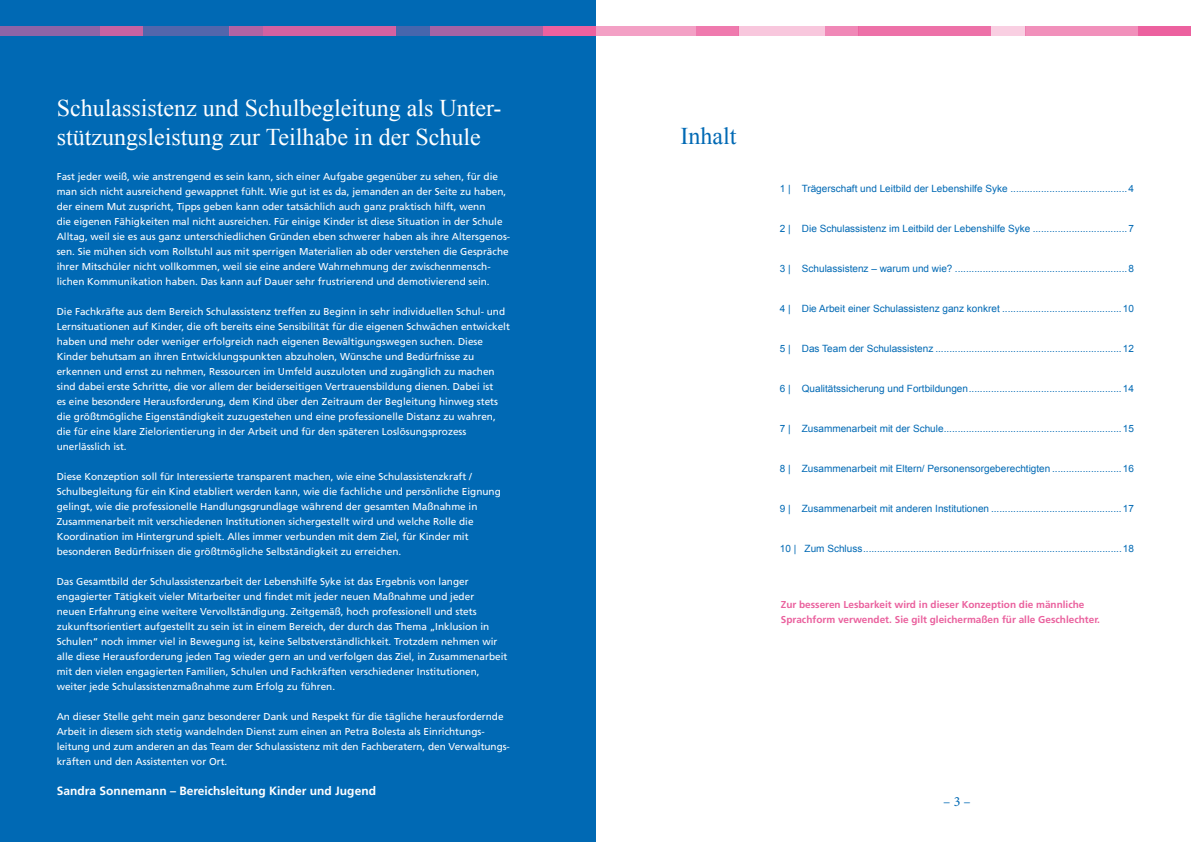
<style>
.page{position:relative;width:1191px;height:842px;background:#fff}
.page>*{position:absolute;margin:0;border:0;box-sizing:border-box;transform-origin:0 0}
.t1{font:24px/28.8px "Times New Roman";color:#fff}
.t2{font:24px "Times New Roman";color:#0069b4}
.t3{font:14px "Minion Pro";color:#0069b4}
.t4{font:700 12px "Frutiger";color:#fff}
.t5{font:10px/15px "Frutiger";color:#fff}
.t6{font:10px "Arial";color:#0069b4}
.t7{font:700 10px/15px "Frutiger";color:#ea619e}
</style>
<div class="page">
<div style="left:0;top:0;width:595px;height:842px;background:#0069b4"></div>
<div style="left:1139px;top:27px;width:52px;height:9px;background:#ec619f"></div>
<div style="left:1025px;top:27px;width:114px;height:9px;background:#f190bb"></div>
<div style="left:858px;top:27px;width:133px;height:9px;background:#ed71a8"></div>
<div style="left:825px;top:27px;width:33px;height:9px;background:#f088b7"></div>
<div style="left:738px;top:27px;width:87px;height:9px;background:#f8c7dd"></div>
<div style="left:695px;top:27px;width:43px;height:9px;background:#ef7aae"></div>
<div style="left:595px;top:27px;width:100px;height:9px;background:#f3a0c5"></div>
<div style="left:991px;top:27px;width:34px;height:9px;background:#f9cfe2"></div>
<div style="left:543px;top:27px;width:52px;height:9px;background:#ec619f"></div>
<div style="left:430px;top:27px;width:113px;height:9px;background:#a463a5"></div>
<div style="left:263px;top:27px;width:132px;height:9px;background:#d361a1"></div>
<div style="left:229px;top:27px;width:34px;height:9px;background:#b063a4"></div>
<div style="left:143px;top:27px;width:86px;height:9px;background:#5266ac"></div>
<div style="left:100px;top:27px;width:43px;height:9px;background:#c662a2"></div>
<div style="left:0;top:27px;width:100px;height:9px;background:#8d64a7"></div>
<div style="left:395px;top:27px;width:35px;height:9px;background:#4666ad"></div>
<h1 class="t1" style="left:57px;top:93px;width:446px">Schulassistenz und Schulbegleitung als Unter&shy;stützungsleistung zur Teilhabe in der Schule</h1>
<p class="t5" style="left:57px;top:169px;width:455px">Fast jeder weiß, wie anstrengend es sein kann, sich einer Aufgabe gegenüber zu sehen, für die man sich nicht ausreichend gewappnet fühlt. Wie gut ist es da, jemanden an der Seite zu haben, der einem Mut zuspricht, Tipps geben kann oder tatsächlich auch ganz praktisch hilft, wenn<br>die eigenen Fähigkeiten mal nicht ausreichen. Für einige Kinder ist diese Situation in der Schule Alltag, weil sie es aus ganz unterschiedlichen Gründen eben schwerer haben als ihre Altersgenos&shy;sen. Sie mühen sich vom Rollstuhl aus mit sperrigen Materialien ab oder verstehen die Gespräche ihrer Mitschüler nicht vollkommen, weil sie eine andere Wahrnehmung der zwischenmensch&shy;lichen Kommunikation haben. Das kann auf Dauer sehr frustrierend und demotivierend sein.</p>
<p class="t5" style="left:57px;top:304px;width:455px">Die Fachkräfte aus dem Bereich Schulassistenz treffen zu Beginn in sehr individuellen Schul- und Lernsituationen auf Kinder, die oft bereits eine Sensibilität für die eigenen Schwächen entwickelt haben und mehr oder weniger erfolgreich nach eigenen Bewältigungswegen suchen. Diese Kinder behutsam an ihren Entwicklungspunkten abzuholen, Wünsche und Bedürfnisse zu erkennen und ernst zu nehmen, Ressourcen im Umfeld auszuloten und zugänglich zu machen sind dabei erste Schritte, die vor allem der beiderseitigen Vertrauensbildung dienen. Dabei ist<br>es eine besondere Herausforderung, dem Kind über den Zeitraum der Begleitung hinweg stets die größtmögliche Eigenständigkeit zuzugestehen und eine professionelle Distanz zu wahren, die für eine klare Zielorientierung in der Arbeit und für den späteren Loslösungsprozess unerlässlich ist.</p>
<p class="t5" style="left:57px;top:469px;width:445px">Diese Konzeption soll für Interessierte transparent machen, wie eine Schulassistenzkraft / Schulbegleitung für ein Kind etabliert werden kann, wie die fachliche und persönliche Eignung gelingt, wie die professionelle Handlungsgrundlage während der gesamten Maßnahme in Zusammenarbeit mit verschiedenen Institutionen sichergestellt wird und welche Rolle die Koordination im Hintergrund spielt. Alles immer verbunden mit dem Ziel, für Kinder mit besonderen Bedürfnissen die größtmögliche Selbständigkeit zu erreichen.</p>
<p class="t5" style="left:57px;top:574px;width:452px">Das Gesamtbild der Schulassistenzarbeit der Lebenshilfe Syke ist das Ergebnis von langer engagierter Tätigkeit vieler Mitarbeiter und findet mit jeder neuen Maßnahme und jeder<br>neuen Erfahrung eine weitere Vervollständigung. Zeitgemäß, hoch professionell und stets zukunftsorientiert aufgestellt zu sein ist in einem Bereich, der durch das Thema „Inklusion in Schulen“ noch immer viel in Bewegung ist, keine Selbstverständlichkeit. Trotzdem nehmen wir alle diese Herausforderung jeden Tag wieder gern an und verfolgen das Ziel, in Zusammenarbeit mit den vielen engagierten Familien, Schulen und Fachkräften verschiedener Institutionen, weiter jede Schulassistenzmaßnahme zum Erfolg zu führen.</p>
<p class="t5" style="left:57px;top:709px;width:455px">An dieser Stelle geht mein ganz besonderer Dank und Respekt für die tägliche herausfordernde Arbeit in diesem sich stetig wandelnden Dienst zum einen an Petra Bolesta als Einrichtungs&shy;leitung und zum anderen an das Team der Schulassistenz mit den Fachberatern, den Verwaltungs&shy;kräften und den Assistenten vor Ort.</p>
<p class="t4" style="left:57px;top:784px;width:321px">Sandra Sonnemann – Bereichsleitung Kinder und Jugend</p>
<h1 class="t2" style="left:680px;top:120px;width:57px">Inhalt</h1>
<p class="t6" style="left:780px;top:181px;width:356px">1 | Trägerschaft und Leitbild der Lebenshilfe Syke ..........................................4</p>
<p class="t6" style="left:780px;top:221px;width:355px">2 | Die Schulassistenz im Leitbild der Lebenshilfe Syke ..................................7</p>
<p class="t6" style="left:780px;top:261px;width:355px">3 | Schulassistenz – warum und wie? ..............................................................8</p>
<p class="t6" style="left:780px;top:301px;width:355px">4 | Die Arbeit einer Schulassistenz ganz konkret ...........................................10</p>
<p class="t6" style="left:779px;top:341px;width:355px">5 | Das Team der Schulassistenz ...................................................................12</p>
<p class="t6" style="left:779px;top:381px;width:356px">6 | Qualitätssicherung und Fortbildungen.......................................................14</p>
<p class="t6" style="left:779px;top:421px;width:356px">7 | Zusammenarbeit mit der Schule................................................................15</p>
<p class="t6" style="left:779px;top:461px;width:356px">8 | Zusammenarbeit mit Eltern/ Personensorgeberechtigten .........................16</p>
<p class="t6" style="left:779px;top:501px;width:356px">9 | Zusammenarbeit mit anderen Institutionen ...............................................17</p>
<p class="t6" style="left:779px;top:541px;width:356px">10 | Zum Schluss.............................................................................................18</p>
<p class="t7" style="left:781px;top:597px;width:321px">Zur besseren Lesbarkeit wird in dieser Konzeption die männliche<br>Sprachform verwendet. Sie gilt gleichermaßen für alle Geschlechter.</p>
<h2 class="t3" style="left:943px;top:792px;width:29px">– 3 –</h2>
</div>
